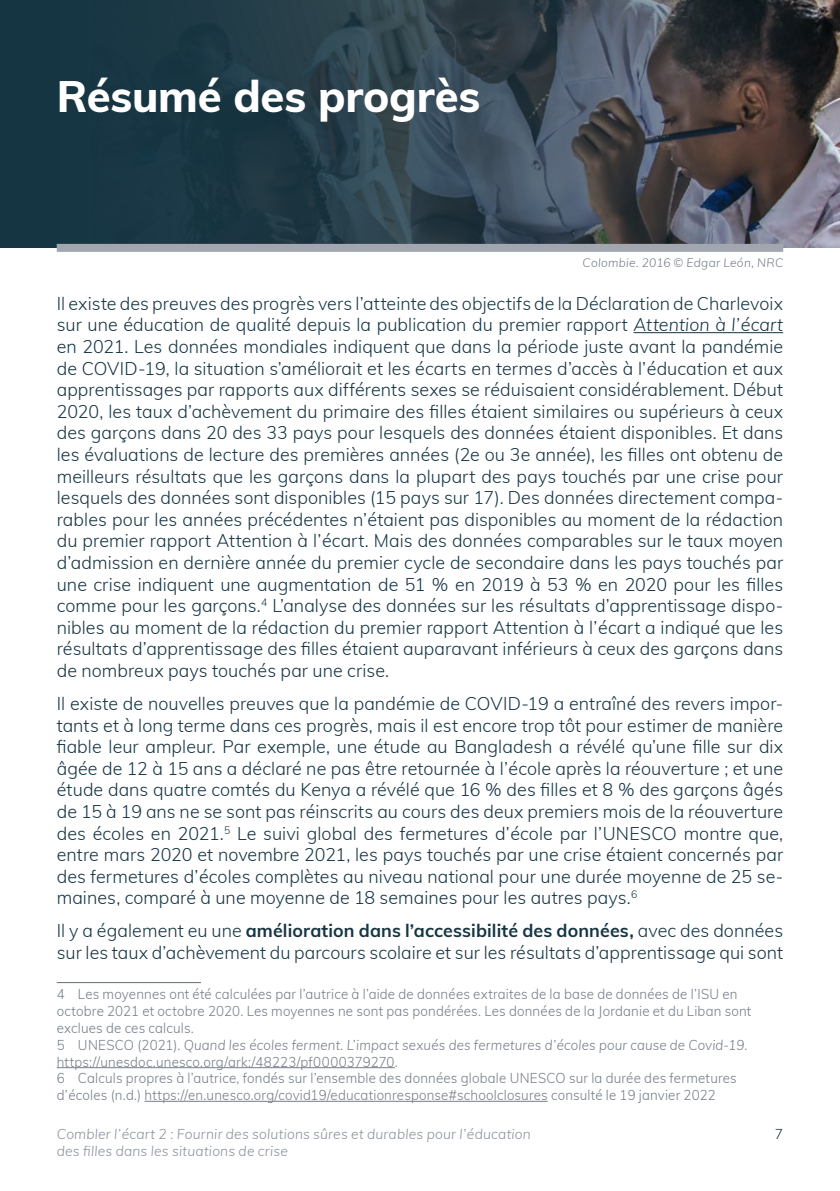
<style>
.page{position:relative;width:840px;height:1191px;background:#fff}
.page>*{position:absolute;margin:0;border:0;box-sizing:border-box;transform-origin:0 0}
.Header_Level_1_PHOTO{font:800 44px "Muli";letter-spacing:-.005em;color:#fff}
.Paragraph_Style{font:300 18px/21.6px "Muli";letter-spacing:.005em;color:#163543;text-align:justify}
.Footnotes{font:300 14px/16.8px "Muli";letter-spacing:.015em;color:#757d88;scale:.95 1}
.Footnotes-2{font:italic 300 14px/16.8px "Muli";letter-spacing:.015em;color:#757d88;scale:.95 1}
.t1{font:italic 300 14px "Muli";letter-spacing:.015em;color:#8a919a}
.t2{font:300 14px "Muli";color:#163543}
.INEE_Subtitle{font:italic 300 12px "Muli";letter-spacing:.025em;color:#757d88}
.s1{font-style:italic}
.s2{font-weight:700}
.s3{font-style:normal}
</style>
<div class="page">
<svg style="left:0;top:0;width:839px;height:248px;background:#32424c"></svg>
<div style="left:57px;top:244px;width:725px;height:8px;background:#a2a6ae"></div>
<hr style="left:633px;top:332px;width:149px;height:1px;background:#163543">
<hr style="left:57px;top:982px;width:144px;height:1px;background:#616b77">
<hr style="left:57px;top:1067px;width:337px;height:1px;background:#757d88">
<hr style="left:144px;top:1101px;width:403px;height:1px;background:#757d88">
<p class="Header_Level_1_PHOTO" style="left:57px;top:64px;width:425px">Résumé des progrès</p>
<p class="INEE_Subtitle" style="left:582px;top:253px;width:202px">Colombie. 2016 © Edgar León, NRC</p>
<p class="Paragraph_Style" style="left:57px;top:291px;width:727px">Il existe des preuves des progrès vers l’atteinte des objectifs de la Déclaration de Charlevoix sur une éducation de qualité depuis la publication du premier rapport <span class="s1">Attention à l’écart </span>en 2021. Les données mondiales indiquent que dans la période juste avant la pandémie de COVID-19, la situation s’améliorait et les écarts en termes d’accès à l’éducation et aux apprentissages par rapports aux différents sexes se réduisaient considérablement. Début 2020, les taux d’achèvement du primaire des filles étaient similaires ou supérieurs à ceux des garçons dans 20 des 33 pays pour lesquels des données étaient disponibles. Et dans les évaluations de lecture des premières années (2e ou 3e année), les filles ont obtenu de meilleurs résultats que les garçons dans la plupart des pays touchés par une crise pour lesquels des données sont disponibles (15 pays sur 17). Des données directement compa&shy;rables pour les années précédentes n’étaient pas disponibles au moment de la rédaction du premier rapport Attention à l’écart. Mais des données comparables sur le taux moyen d’admission en dernière année du premier cycle de secondaire dans les pays touchés par une crise indiquent une augmentation de 51 % en 2019 à 53 % en 2020 pour les filles comme pour les garçons.<sup>4</sup> L’analyse des données sur les résultats d’apprentissage dispo&shy;nibles au moment de la rédaction du premier rapport Attention à l’écart a indiqué que les résultats d’apprentissage des filles étaient auparavant inférieurs à ceux des garçons dans de nombreux pays touchés par une crise.</p>
<p class="Paragraph_Style" style="left:57px;top:692px;width:727px">Il existe de nouvelles preuves que la pandémie de COVID-19 a entraîné des revers impor&shy;tants et à long terme dans ces progrès, mais il est encore trop tôt pour estimer de manière fiable leur ampleur. Par exemple, une étude au Bangladesh a révélé qu’une fille sur dix âgée de 12 à 15 ans a déclaré ne pas être retournée à l’école après la réouverture ; et une étude dans quatre comtés du Kenya a révélé que 16 % des filles et 8 % des garçons âgés de 15 à 19 ans ne se sont pas réinscrits au cours des deux premiers mois de la réouverture des écoles en 2021.<sup>5</sup> Le suivi global des fermetures d’école par l’UNESCO montre que, entre mars 2020 et novembre 2021, les pays touchés par une crise étaient concernés par des fermetures d’écoles complètes au niveau national pour une durée moyenne de 25 se&shy;maines, comparé à une moyenne de 18 semaines pour les autres pays.<sup>6</sup></p>
<p class="Paragraph_Style" style="left:57px;top:919px;width:727px">Il y a également eu une <span class="s2">amélioration dans l’accessibilité des données,</span> avec des données sur les taux d’achèvement du parcours scolaire et sur les résultats d’apprentissage qui sont</p>
<p class="Footnotes" style="left:57px;top:985px;width:732px">4 Les moyennes ont été calculées par l’autrice à l’aide de données extraites de la base de données de l’ISU en octobre 2021 et octobre 2020. Les moyennes ne sont pas pondérées. Les données de la Jordanie et du Liban sont exclues de ces calculs.</p>
<p class="Footnotes-2" style="left:57px;top:1035px;width:728px"><span class="s3">5 UNESCO (2021).</span> Quand les écoles ferment. L’impact sexués des fermetures d’écoles pour cause de Covid-19<span class="s3">. https://unesdoc.unesco.org/ark:/48223/pf0000379270.</span></p>
<p class="Footnotes" style="left:57px;top:1069px;width:717px">6 Calculs propres à l’autrice, fondés sur l’ensemble des données globale UNESCO sur la durée des fermetures d’écoles (n.d.) https://en.unesco.org/covid19/educationresponse#schoolclosures consulté le 19 janvier 2022</p>
<p class="t1" style="left:57px;top:1123px;width:475px">Combler l’écart 2 : Fournir des solutions sûres et durables pour l’éducation</p>
<p class="t2" style="left:774px;top:1123px;width:10px">7</p>
<p class="t1" style="left:57px;top:1140px;width:232px">des filles dans les situations de crise</p>
</div>
